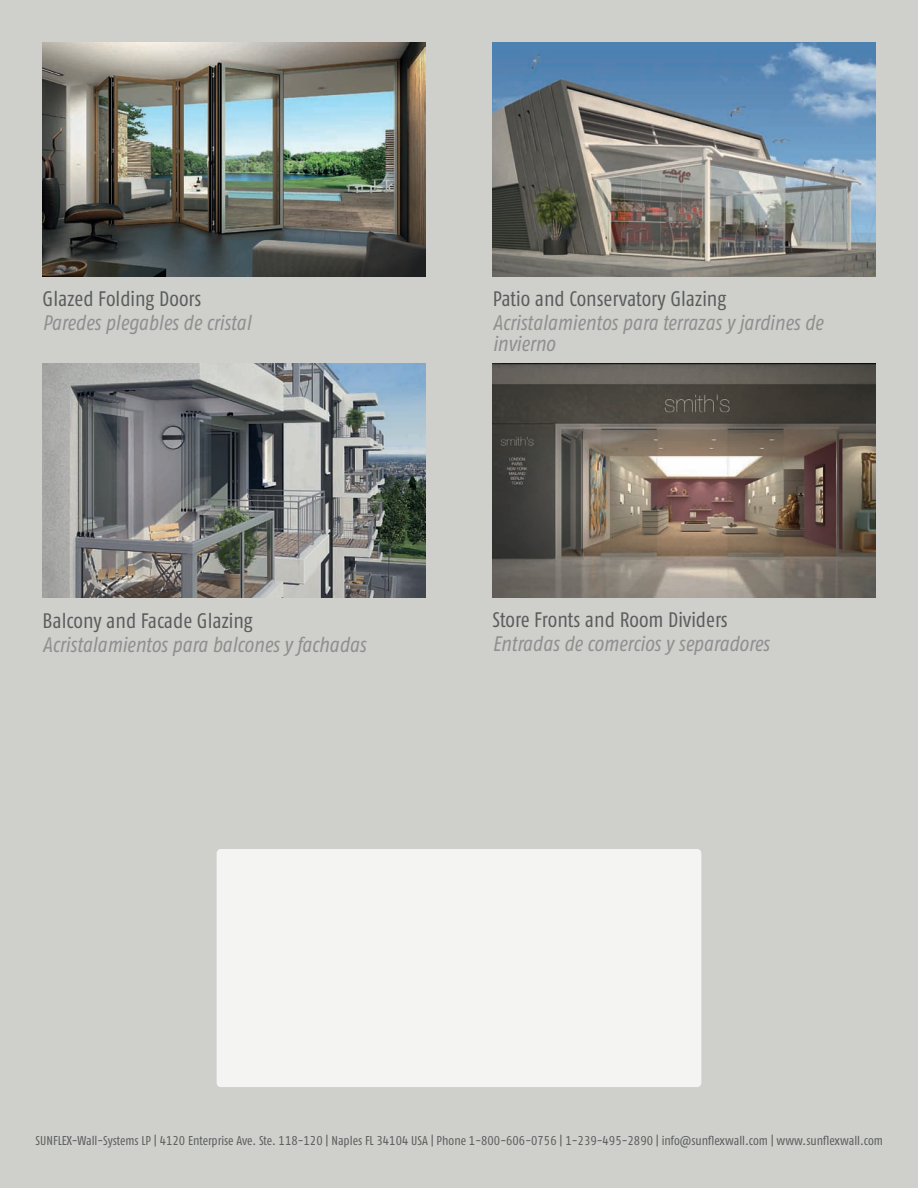
<style>
.page{position:relative;width:918px;height:1188px;background:#cfd0cc}
.page>*{position:absolute;margin:0;border:0;box-sizing:border-box;transform-origin:0 0}
.t1{font:italic 21px/21px "Fago Co Regular Tf";color:#8f8f8f}
.t2{font:21px "Fago Co Regular Tf";letter-spacing:-.005em;color:#5b5d5d}
.t3{font:12.75px "Fago Co Regular Tf";color:#5b5d5d}
</style>
<div class="page">
<div style="left:217px;top:849px;width:484px;height:238px;background:#f4f4f3;border-radius:4px"></div>
<img style="left:43px;top:364px;width:382px;height:234px">
<img style="left:493px;top:364px;width:382px;height:234px">
<img style="left:43px;top:43px;width:382px;height:233px">
<img style="left:493px;top:43px;width:382px;height:233px">
<h1 class="t2" style="left:43px;top:287px;width:160px">Glazed Folding Doors</h1>
<h1 class="t1" style="left:43px;top:312px;width:210px">Paredes plegables de cristal</h1>
<h1 class="t2" style="left:43px;top:608px;width:212px">Balcony and Facade Glazing</h1>
<h1 class="t1" style="left:43px;top:633px;width:325px">Acristalamientos para balcones y fachadas</h1>
<h1 class="t2" style="left:493px;top:287px;width:235px">Patio and Conservatory Glazing</h1>
<h1 class="t1" style="left:493px;top:312px;width:332px">Acristalamientos para terrazas y jardines de invierno</h1>
<h1 class="t2" style="left:493px;top:608px;width:237px">Store Fronts and Room Dividers</h1>
<h1 class="t1" style="left:493px;top:633px;width:278px">Entradas de comercios y separadores</h1>
<p class="t3" style="left:35px;top:1133px;width:849px">SUNFLEX-Wall-Systems LP | 4120 Enterprise Ave. Ste. 118-120 | Naples FL 34104 USA | Phone 1-800-606-0756 | 1-239-495-2890 | info@sunflexwall.com | www.sunflexwall.com</p>
</div>
